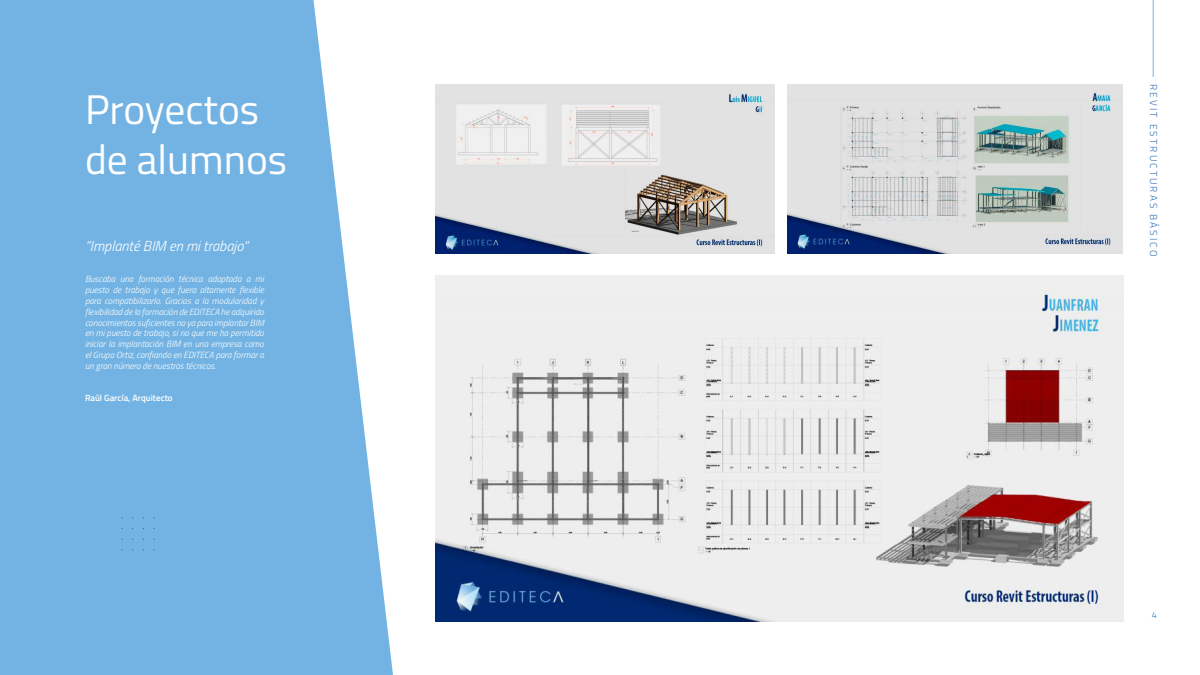
<style>
.page{position:relative;width:1200px;height:675px;background:#fff}
.page>*{position:absolute;margin:0;border:0;box-sizing:border-box;transform-origin:0 0}
.t1{font:41.4px/49.7px "Titillium Web";color:#fff}
.t2{font:italic 300 14.5px "Titillium Web";color:#fff}
.t3{font:300 10px "Titillium Web";letter-spacing:.21em;color:#3875b6}
.t4{font:italic 300 9px/10.8px "Titillium Web";color:#fff;text-align:justify}
.t5{font:600 9px "Titillium Web";color:#fff}
.t6{font:300 9px "Titillium Web";color:#3875b6}
</style>
<div class="page">
<hr style="left:1153px;top:0;width:1px;height:77px;background:#72b3e3">
<svg style="left:0;top:0;width:393px;height:675px;background:#7fbae5"></svg>
<img style="left:436px;top:84px;width:338px;height:169px">
<img style="left:787px;top:84px;width:336px;height:169px">
<img style="left:436px;top:275px;width:687px;height:347px">
<h1 class="t1" style="left:85px;top:83px;width:204px">Proyectos de alumnos</h1>
<h2 class="t2" style="left:85px;top:235px;width:165px">”Implanté BIM en mi trabajo”</h2>
<p class="t4" style="left:85px;top:273px;width:181px">Buscaba una formación técnica adaptada a mi puesto de trabajo y que fuera altamente flexible para compatibilizarlo. Gracias a la modularidad y flexibilidad de la formación de EDITECA he adquirido conocimientos suficientes no ya para implantar BIM en mi puesto de trabajo, si no que me ha permitido iniciar la implantación BIM en una empresa como el Grupo Ortiz, confiando en EDITECA para formar a un gran número de nuestros técnicos.</p>
<p class="t5" style="left:85px;top:391px;width:89px">Raúl García, Arquitecto</p>
<p class="t3" style="left:1161px;top:84px;width:174px;rotate:90deg">REVIT ESTRUCTURAS BÁSICO</p>
<p class="t6" style="left:1152px;top:608px;width:7px">4</p>
</div>
